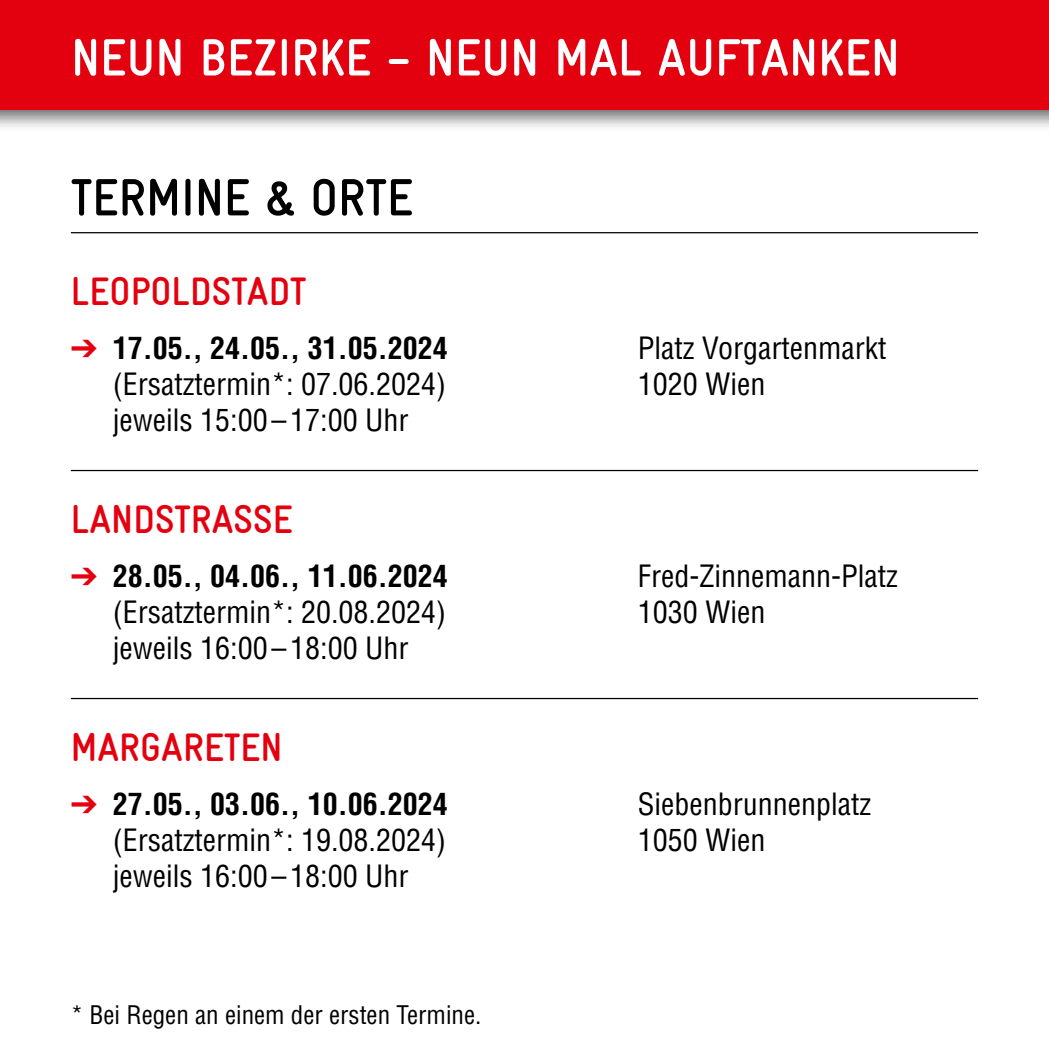
<style>
.page{position:relative;width:1049px;height:1063px;background:#fff}
.page>*{position:absolute;margin:0;border:0;box-sizing:border-box;transform-origin:0 0}
.t1{font:700 condensed 52.5px "Gravur";color:#fff}
.t2{font:700 condensed 52.5px "Gravur";color:#000}
.t3{font:700 condensed 40px "Gravur";color:#e3000f}
.t4{font:condensed 30px "Helvetica LT Std";color:#000}
.t5{font:700 condensed 30px "Helvetica LT Std";color:#000}
.t6{font:condensed 25px "Helvetica LT Std";color:#000}
.s1{color:#e3000f}
</style>
<div class="page">
<div style="left:0;top:0;width:1049px;height:131px;background:#000;opacity:.6"></div>
<div style="left:0;top:0;width:1049px;height:110px;background:#e3000f"></div>
<hr style="left:71px;top:232px;width:470px;height:1px;background:#000">
<hr style="left:541px;top:232px;width:437px;height:1px;background:#000">
<hr style="left:71px;top:470px;width:907px;height:1px;background:#000">
<hr style="left:71px;top:698px;width:907px;height:1px;background:#000">
<h1 class="t1" style="left:71px;top:28px;width:830px">NEUN BEZIRKE – NEUN MAL AUFTANKEN</h1>
<h1 class="t2" style="left:71px;top:168px;width:344px">TERMINE &amp; ORTE</h1>
<h2 class="t3" style="left:71px;top:269px;width:237px">LEOPOLDSTADT</h2>
<p class="t5" style="left:71px;top:329px;width:378px"><span class="s1">➔</span> 17.05., 24.05., 31.05.2024</p>
<p class="t4" style="left:638px;top:329px;width:250px">Platz Vorgartenmarkt</p>
<p class="t4" style="left:113px;top:365px;width:335px">(Ersatztermin*: 07.06.2024)</p>
<p class="t4" style="left:638px;top:365px;width:129px">1020 Wien</p>
<p class="t4" style="left:113px;top:401px;width:297px">jeweils 15:00–17:00 Uhr</p>
<h2 class="t3" style="left:71px;top:497px;width:223px">LANDSTRASSE</h2>
<p class="t5" style="left:71px;top:557px;width:378px"><span class="s1">➔</span> 28.05., 04.06., 11.06.2024</p>
<p class="t4" style="left:638px;top:557px;width:261px">Fred-Zinnemann-Platz</p>
<p class="t4" style="left:113px;top:593px;width:335px">(Ersatztermin*: 20.08.2024)</p>
<p class="t4" style="left:638px;top:593px;width:129px">1030 Wien</p>
<p class="t4" style="left:113px;top:629px;width:297px">jeweils 16:00–18:00 Uhr</p>
<h2 class="t3" style="left:71px;top:725px;width:213px">MARGARETEN</h2>
<p class="t5" style="left:71px;top:785px;width:378px"><span class="s1">➔</span> 27.05., 03.06., 10.06.2024</p>
<p class="t4" style="left:638px;top:785px;width:235px">Siebenbrunnenplatz</p>
<p class="t4" style="left:113px;top:821px;width:335px">(Ersatztermin*: 19.08.2024)</p>
<p class="t4" style="left:638px;top:821px;width:129px">1050 Wien</p>
<p class="t4" style="left:113px;top:857px;width:297px">jeweils 16:00 –18:00 Uhr</p>
<p class="t6" style="left:71px;top:1000px;width:412px">* Bei Regen an einem der ersten Termine.</p>
</div>
